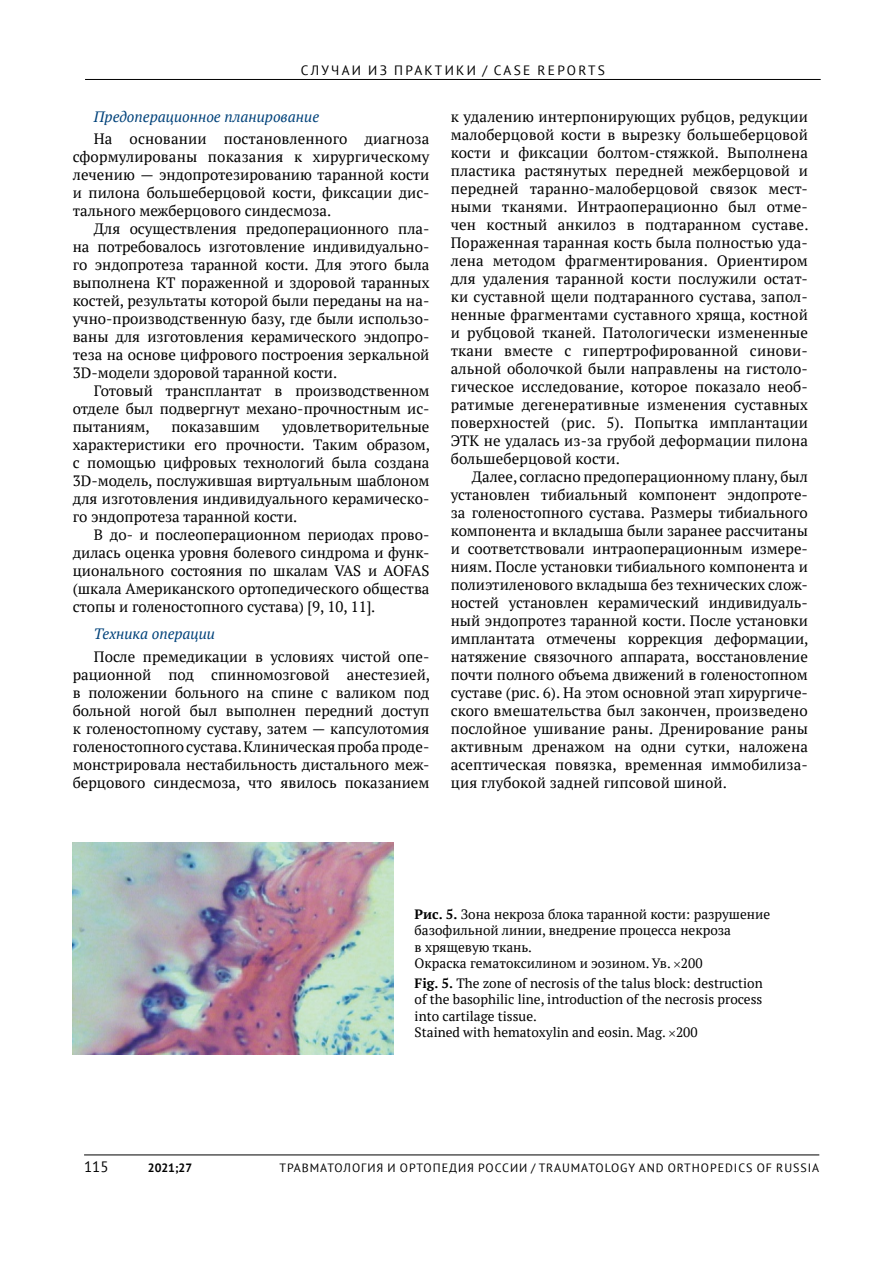
<style>
.page{position:relative;width:893px;height:1263px;background:#fff}
.page>*{position:absolute;margin:0;border:0;box-sizing:border-box;transform-origin:0 0}
.t1{font:15px/18px "PT Serif";color:#000;text-align:justify}
.t2{font:italic 15px "PT Serif";color:#00427a}
.t3{font:15px "PT Sans";color:#000}
.t4{font:13.5px/16.2px "PT Serif";color:#000}
.t5{font:13.5px "PT Sans";letter-spacing:.17em;color:#000}
.t6{font:12px "PT Sans";letter-spacing:.08em;color:#000}
.t7{font:700 12px "PT Sans";color:#000}
.s1{font-weight:700}
</style>
<div class="page">
<hr style="left:85px;top:79px;width:736px;height:1px;background:#000">
<hr style="left:84px;top:1154px;width:735px;height:1px;background:#000">
<img style="left:72px;top:842px;width:321px;height:212px">
<p class="t5" style="left:301px;top:61px;width:304px">СЛУЧАИ ИЗ ПРАКТИКИ / CASE REPORTS</p>
<p class="t2" style="left:94px;top:108px;width:227px">Предоперационное планирование</p>
<p class="t1" style="left:73px;top:130px;width:358px;text-indent:21px">На основании постановленного диагноза сформулированы показания к хирургическому лечению — эндопротезированию таранной кости и пилона большеберцовой кости, фиксации дис&shy;тального межберцового синдесмоза.</p>
<p class="t1" style="left:73px;top:220px;width:358px;text-indent:21px">Для осуществления предоперационного пла&shy;на потребовалось изготовление индивидуально&shy;го эндопротеза таранной кости. Для этого была выполнена КТ пораженной и здоровой таранных костей, результаты которой были переданы на на&shy;учно-производственную базу, где были использо&shy;ваны для изготовления керамического эндопро&shy;теза на основе цифрового построения зеркальной 3D-модели здоровой таранной кости.</p>
<p class="t1" style="left:73px;top:382px;width:358px;text-indent:21px">Готовый трансплантат в производственном отделе был подвергнут механо-прочностным ис&shy;пытаниям,</p>
<p class="t1" style="left:73px;top:418px;width:359px;text-indent:209px">удовлетворительные характеристики его прочности. Таким образом, с помощью цифровых технологий была создана 3D-модель, послужившая виртуальным шаблоном для изготовления индивидуального керамическо&shy;го эндопротеза таранной кости.</p>
<p class="t1" style="left:73px;top:526px;width:358px;text-indent:21px">В до- и послеоперационном периодах прово&shy;дилась оценка уровня болевого синдрома и функ&shy;ционального состояния по шкалам VAS и AOFAS (шкала Американского ортопедического общества стопы и голеностопного сустава) [9, 10, 11].</p>
<p class="t2" style="left:94px;top:626px;width:123px">Техника операции</p>
<p class="t1" style="left:73px;top:648px;width:359px;text-indent:21px">После премедикации в условиях чистой опе&shy;рационной под спинномозговой анестезией, в положении больного на спине с валиком под больной ногой был выполнен передний доступ к голеностопному суставу, затем — капсулотомия голеностопного сустава. Клиническая проба проде&shy;монстрировала нестабильность дистального меж&shy;берцового синдесмоза, что явилось показанием</p>
<p class="t1" style="left:171px;top:418px;width:90px">показавшим</p>
<p class="t1" style="left:451px;top:108px;width:359px">к удалению интерпонирующих рубцов, редукции малоберцовой кости в вырезку большеберцовой кости и фиксации болтом-стяжкой. Выполнена пластика растянутых передней межберцовой и передней таранно-малоберцовой связок мест&shy;ными тканями. Интраоперационно был отме&shy;чен костный анкилоз в подтаранном суставе.<br>Пораженная таранная кость была полностью уда&shy;лена методом фрагментирования. Ориентиром для удаления таранной кости послужили остат&shy;ки суставной щели подтаранного сустава, запол&shy;ненные фрагментами суставного хряща, костной и рубцовой тканей. Патологически измененные ткани вместе с гипертрофированной синови&shy;альной оболочкой были направлены на гистоло&shy;гическое исследование, которое показало необ&shy;ратимые дегенеративные изменения суставных поверхностей (рис. 5). Попытка имплантации ЭТК не удалась из-за грубой деформации пилона большеберцовой кости.</p>
<p class="t1" style="left:451px;top:468px;width:359px;text-indent:21px">Далее, согласно предоперационному плану, был установлен тибиальный компонент эндопроте&shy;за голеностопного сустава. Размеры тибиального компонента и вкладыша были заранее рассчитаны и соответствовали интраоперационным измере&shy;ниям. После установки тибиального компонента и полиэтиленового вкладыша без технических слож&shy;ностей установлен керамический индивидуаль&shy;ный эндопротез таранной кости. После установки имплантата отмечены коррекция деформации, натяжение связочного аппарата, восстановление почти полного объема движений в голеностопном суставе (рис. 6). На этом основной этап хирургиче&shy;ского вмешательства был закончен, произведено послойное ушивание раны. Дренирование раны активным дренажом на одни сутки, наложена асептическая повязка, временная иммобилиза&shy;ция глубокой задней гипсовой шиной.</p>
<p class="t4" style="left:415px;top:907px;width:357px"><span class="s1">Рис. 5.</span> Зона некроза блока таранной кости: разрушение базофильной линии, внедрение процесса некроза<br>в хрящевую ткань.<br>Окраска гематоксилином и эозином. Ув. 200</p>
<p class="t4" style="left:415px;top:976px;width:350px"><span class="s1">Fig. 5.</span> The zone of necrosis of the talus block: destruction of the basophilic line, introduction of the necrosis process into cartilage tissue.<br>Stained with hematoxylin and eosin. Mag. 200</p>
<p class="t3" style="left:84px;top:1157px;width:26px">115</p>
<p class="t7" style="left:148px;top:1160px;width:46px">2021;27</p>
<p class="t6" style="left:279px;top:1160px;width:311px">ТРАВМАТОЛОГИЯ И ОРТОПЕДИЯ РОССИИ / TRAUMATO</p>
<p class="t6" style="left:605px;top:1160px;width:72px">LOGY AND ORT</p>
<p class="t6" style="left:692px;top:1160px;width:18px">HOPE</p>
<p class="t6" style="left:725px;top:1160px;width:95px">DICS OF RUSSIA</p>
</div>
